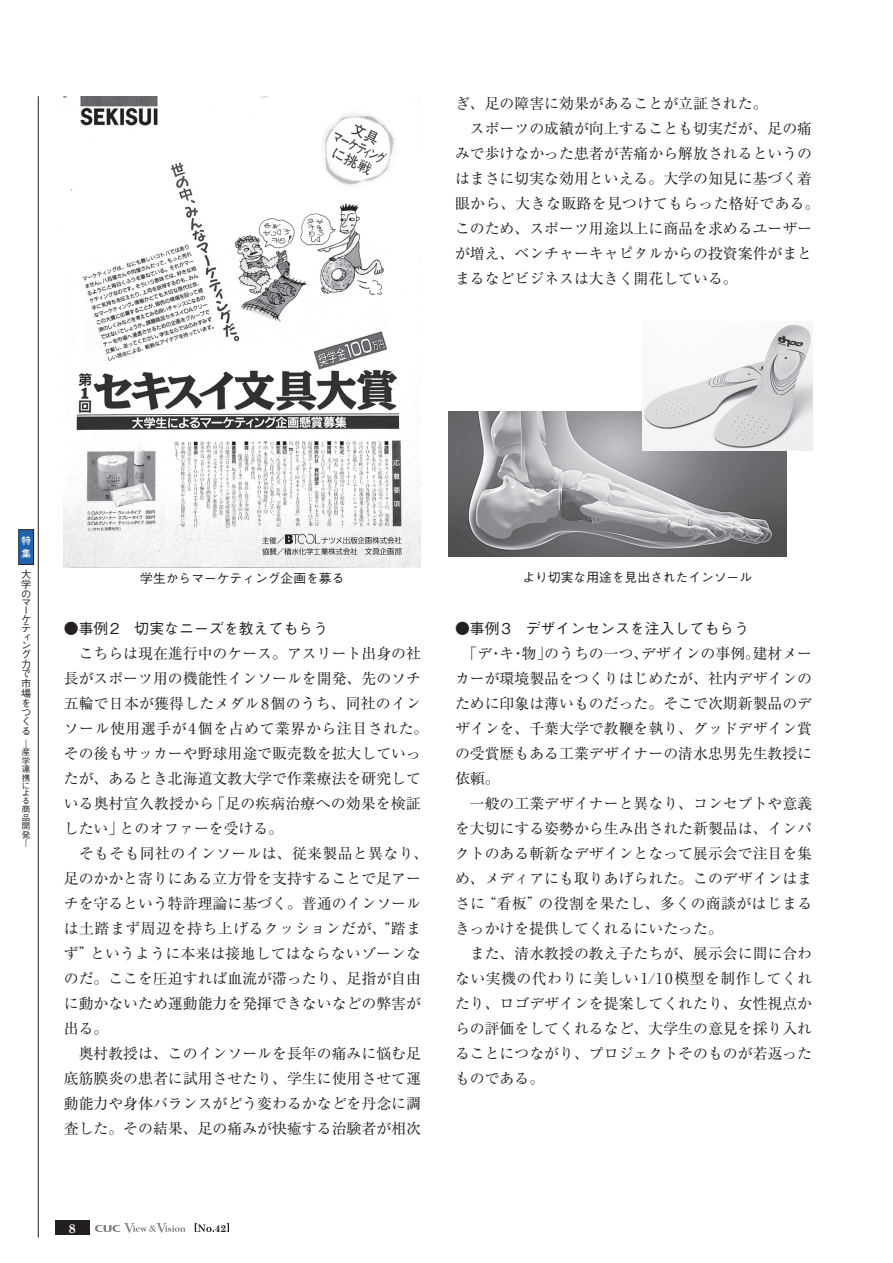
<style>
.page{position:relative;width:893px;height:1263px;background:#fff}
.page>*{position:absolute;margin:0;border:0;box-sizing:border-box;transform-origin:0 0}
.t1{font:14.85px/25px "Ryumin Pro";color:#231f20}
.t2{font:500 14.85px "Gothic BBB Pro";color:#231f20}
.t3{font:500 12.75px "Gothic BBB Pro";color:#231f20}
.t4{font:700 12.75px "Century Schoolbook";color:#fff}
.t5{font:500 10.2px/9.1px "Gothic BBB Pro";color:#231f20}
.t6{font:700 10.05px "Century Schoolbook";color:#231f20}
.t7{font:700 9.6px/12.8px "Futo Go B101 Pro";color:#fff}
.t8{font:500 8.55px/8.2px "Gothic BBB Pro";color:#231f20}
</style>
<div class="page">
<svg style="left:195px;top:1223px;width:19px;height:9px"></svg>
<svg style="left:227px;top:1223px;width:2px;height:9px"></svg>
<div style="left:55px;top:1220px;width:34px;height:15px;background:#231f20"></div>
<svg style="left:95px;top:1223px;width:91px;height:10px"></svg>
<hr style="left:38px;top:96px;width:1px;height:1141px;background:#231f20">
<div style="left:19px;top:530px;width:15px;height:34px;background:#2164ae"></div>
<div style="left:18px;top:529px;width:16px;height:36px;border:1px solid #231f20"></div>
<img style="left:64px;top:96px;width:357px;height:471px">
<img style="left:449px;top:411px;width:337px;height:145px">
<img style="left:642px;top:324px;width:170px;height:126px">
<p class="t1" style="left:455px;top:90px;width:366px">ぎ、足の障害に効果があることが立証された。<br>　スポーツの成績が向上することも切実だが、足の痛みで歩けなかった患者が苦痛から解放されるというのはまさに切実な効用といえる。大学の知見に基づく着眼から、大きな販路を見つけてもらった格好である。このため、スポーツ用途以上に商品を求めるユーザーが増え、ベンチャーキャピタルからの投資案件がまとまるなどビジネスは大きく開花している。</p>
<p class="t7" style="left:21px;top:533px;width:11px">特集</p>
<p class="t5" style="left:21px;top:568px;width:11px;line-height:9.9px;text-align:justify">大学の</p>
<p class="t5" style="left:21px;top:596px;width:11px">マーケティング力で市場を</p>
<p class="t5" style="left:21px;top:706px;width:11px">つくる</p>
<p class="t8" style="left:22px;top:738px;width:10px">―産学連携による商品開発―</p>
<p class="t3" style="left:140px;top:568px;width:206px">学生からマーケティング企画を募る</p>
<p class="t2" style="left:64px;top:616px;width:266px">●事例2　切実なニーズを教えてもらう</p>
<p class="t1" style="left:64px;top:640px;width:366px">　こちらは現在進行中のケース。アスリート出身の社長がスポーツ用の機能性インソールを開発、先のソチ五輪で日本が獲得したメダル8個のうち、同社のインソール使用選手が4個を占めて業界から注目された。その後もサッカーや野球用途で販売数を拡大していったが、あるとき北海道文教大学で作業療法を研究している奥村宣久教授から「足の疾病治療への効果を検証したい」とのオファーを受ける。<br>　そもそも同社のインソールは、従来製品と異なり、足のかかと寄りにある立方骨を支持することで足アーチを守るという特許理論に基づく。普通のインソールは土踏まず周辺を持ち上げるクッションだが、“踏まず”というように本来は接地してはならないゾーンなのだ。ここを圧迫すれば血流が滞ったり、足指が自由に動かないため運動能力を発揮できないなどの弊害が出る。<br>　奥村教授は、このインソールを長年の痛みに悩む足底筋膜炎の患者に試用させたり、学生に使用させて運動能力や身体バランスがどう変わるかなどを丹念に調査した。その結果、足の痛みが快癒する治験者が相次</p>
<p class="t3" style="left:523px;top:567px;width:231px">より切実な用途を見出されたインソール</p>
<p class="t2" style="left:455px;top:617px;width:295px">●事例3　デザインセンスを注入してもらう</p>
<p class="t1" style="left:455px;top:640px;width:359px">　「デ・キ・物」のうちの一つ、デザインの事例。建材メーカーが環境製品をつくりはじめたが、社内デザインのために印象は薄いものだった。そこで次期新製品のデザインを、千葉大学で教鞭を執り、グッドデザイン賞の受賞歴もある工業デザイナーの清水忠男先生教授に依頼。<br>　一般の工業デザイナーと異なり、コンセプトや意義を大切にする姿勢から生み出された新製品は、インパクトのある斬新なデザインとなって展示会で注目を集め、メディアにも取りあげられた。このデザインはまさに“看板”の役割を果たし、多くの商談がはじまるきっかけを提供してくれるにいたった。<br>　また、清水教授の教え子たちが、展示会に間に合わない実機の代わりに美しい1/10模型を制作してくれたり、ロゴデザインを提案してくれたり、女性視点からの評価をしてくれるなど、大学生の意見を採り入れることにつながり、プロジェクトそのものが若返ったものである。</p>
<p class="t4" style="left:69px;top:1220px;width:9px">8</p>
<p class="t6" style="left:215px;top:1222px;width:13px">42</p>
</div>
